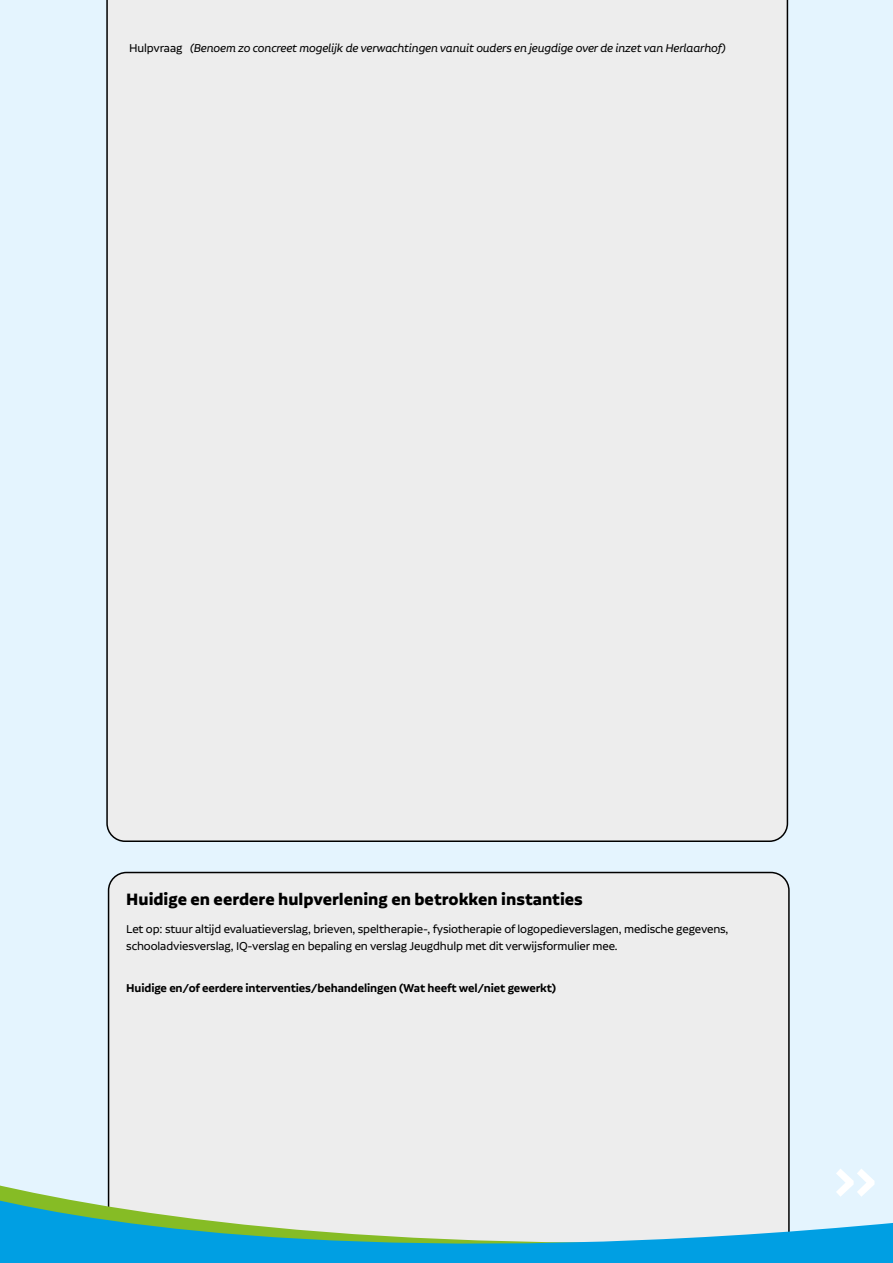
<style>
.page{position:relative;width:893px;height:1263px;background:#fff}
.page>*{position:absolute;margin:0;border:0;box-sizing:border-box;transform-origin:0 0}
.t1{font:700 57.75px "Alvar Pro";color:#fff}
.t2{font:700 19.5px "Alvar Pro";color:#000}
.t3{font:13.5px/16.5px "Alvar Pro";letter-spacing:-.01em;color:#000}
.t4{font:italic 13.5px "Alvar Pro";letter-spacing:-.01em;color:#000}
.t5{font:600 13.5px "Alvar Pro";letter-spacing:-.01em;color:#000}
.s1{font-style:normal}
</style>
<div class="page">
<div style="left:1px;top:0;width:892px;height:1263px;background:#e4f4fe"></div>
<div style="left:108px;top:872px;width:682px;height:310px;background:#ededed"></div>
<div style="left:106px;top:0;width:682px;height:842px;background:#ededed"></div>
<svg style="left:0;top:1182px;width:790px;height:16px;background:#e8ebe8"></svg>
<svg style="left:0;top:1198px;width:893px;height:65px;background:#77c5d9"></svg>
<p class="t4" style="left:129px;top:41px;width:598px"><span class="s1">Hulpvraag</span> (Benoem zo concreet mogelijk de verwachtingen vanuit ouders en jeugdige over de inzet van Herlaarhof)</p>
<h2 class="t2" style="left:126px;top:888px;width:458px">Huidige en eerdere hulpverlening en betrokken instanties</h2>
<p class="t3" style="left:126px;top:921px;width:604px">Let op: stuur altijd evaluatieverslag, brieven, speltherapie-, fysiotherapie of logopedieverslagen, medische gegevens, schooladviesverslag, IQ-verslag en bepaling en verslag Jeugdhulp met dit verwijsformulier mee.</p>
<p class="t5" style="left:126px;top:980px;width:431px">Huidige en/of eerdere interventies/behandelingen (Wat heeft wel/niet gewerkt)</p>
<h1 class="t1" style="left:834px;top:1149px;width:43px">&gt;&gt;</h1>
</div>
